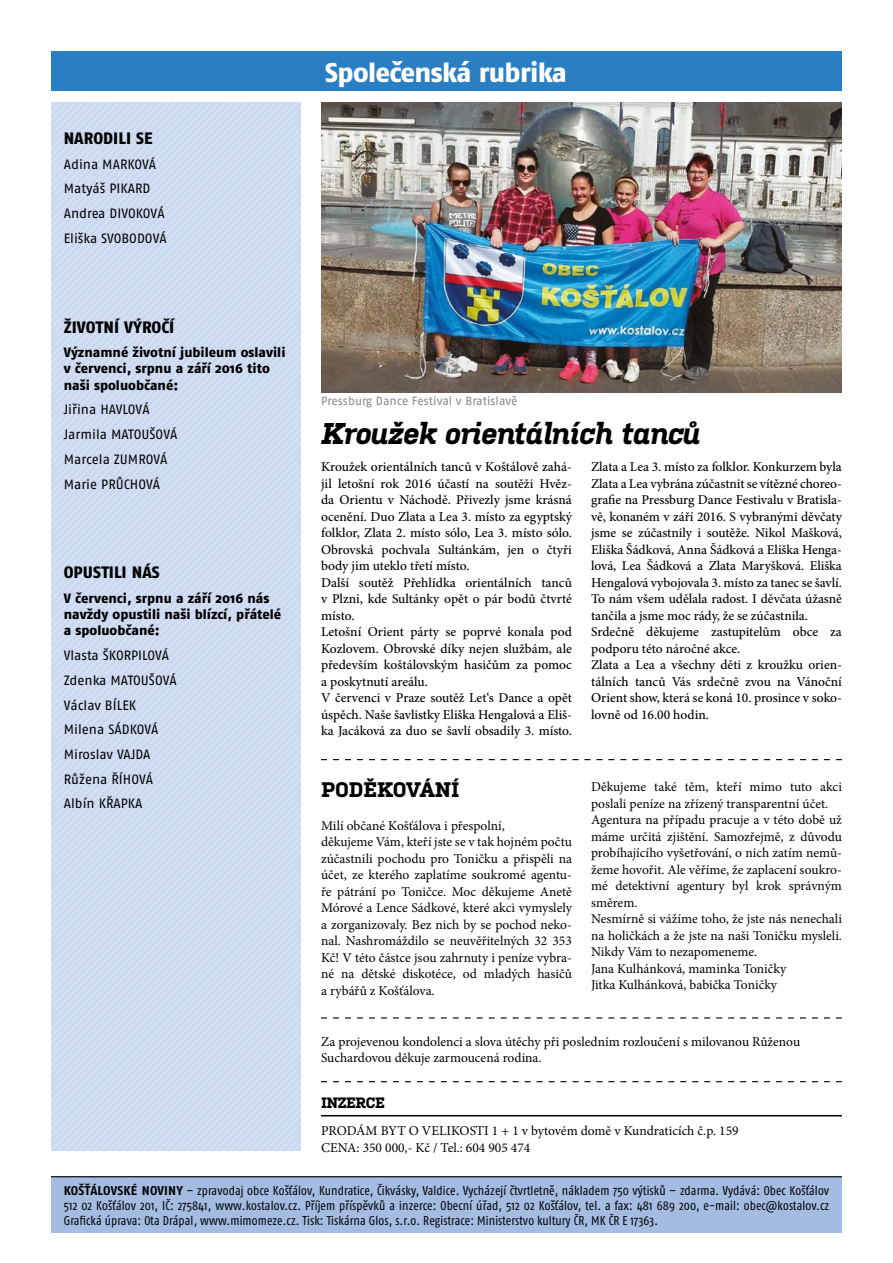
<style>
.page{position:relative;width:893px;height:1263px;background:#fff}
.page>*{position:absolute;margin:0;border:0;box-sizing:border-box;transform-origin:0 0}
.t1{font:italic 700 30px "Kulturista";letter-spacing:-.025em;color:#000}
.t2{font:800 27px "Fago CS";letter-spacing:-.025em;color:#fff}
.t3{font:700 21px "Kulturista";color:#000}
.t4{font:800 16.5px "Fago CS";color:#000}
.t5{font:700 15px "Kulturista";letter-spacing:-.025em;color:#000}
.t6{font:500 13.5px/16.5px "Minion Pro";letter-spacing:-.005em;color:#000}
.t7{font:13.5px/16.5px "Minion Pro";color:#000}
.t8{font:13.5px/24.8px "Fago CS";color:#000}
.t9{font:800 13.5px/16.2px "Fago CS";color:#000}
.t10{font:condensed 12.75px/15px "Fago CS";letter-spacing:.01em;color:#000;text-align:justify}
.t11{font:12px "Fago CS";letter-spacing:.005em;color:#878787}
.s1{font-weight:700;font-stretch:normal}
</style>
<div class="page">
<hr style="left:321px;top:1115px;width:521px;height:1px;background:#000">
<svg style="left:51px;top:102px;width:250px;height:1049px;background:#cddaf1"></svg>
<div style="left:51px;top:51px;width:791px;height:40px;background:#2a7fc2"></div>
<div style="left:51px;top:1176px;width:791px;height:57px;background:#a4bbe2"></div>
<hr style="left:51px;top:1176px;width:791px;height:1px;background:#000">
<svg style="left:321px;top:759px;width:521px;height:1px"></svg>
<svg style="left:321px;top:1017px;width:521px;height:1px"></svg>
<svg style="left:321px;top:1081px;width:521px;height:1px"></svg>
<img style="left:321px;top:102px;width:521px;height:291px">
<p class="t4" style="left:64px;top:128px;width:90px">NARODILI SE</p>
<p class="t8" style="left:64px;top:151px;width:104px">Adina MARKOVÁ<br>Matyáš PIKARD<br>Andrea DIVOKOVÁ<br>Eliška SVOBODOVÁ</p>
<p class="t4" style="left:64px;top:317px;width:112px">ŽIVOTNÍ VÝROČÍ</p>
<p class="t9" style="left:64px;top:344px;width:223px">Významné životní jubileum oslavili v červenci, srpnu a září 2016 tito naši spoluobčané:</p>
<p class="t8" style="left:64px;top:397px;width:115px">Jiřina HAVLOVÁ<br>Jarmila MATOUŠOVÁ<br>Marcela ZUMROVÁ<br>Marie PRŮCHOVÁ</p>
<p class="t4" style="left:64px;top:563px;width:97px">OPUSTILI NÁS</p>
<p class="t9" style="left:64px;top:590px;width:219px">V červenci, srpnu a září 2016 nás navždy opustili naši blízcí, přátelé a spoluobčané:</p>
<p class="t8" style="left:64px;top:643px;width:115px">Vlasta ŠKORPILOVÁ<br>Zdenka MATOUŠOVÁ<br>Václav BÍLEK<br>Milena SÁDKOVÁ<br>Miroslav VAJDA<br>Růžena ŘÍHOVÁ<br>Albín KŘAPKA</p>
<h2 class="t2" style="left:325px;top:56px;width:243px">Společenská rubrika</h2>
<p class="t11" style="left:321px;top:394px;width:198px">Pressburg Dance Festival v Bratislavě</p>
<h1 class="t1" style="left:321px;top:412px;width:381px">Kroužek orientálních tanců</h1>
<p class="t6" style="left:321px;top:459px;width:252px">Kroužek orientálních tanců v Koštálově zahá&shy;jil letošní rok 2016 účastí na soutěži Hvěz&shy;da Orientu v Náchodě. Přivezly jsme krásná ocenění. Duo Zlata a Lea 3. místo za egyptský folklor, Zlata 2. místo sólo, Lea 3. místo sólo.<br>Obrovská pochvala Sultánkám, jen o čtyři body jim uteklo třetí místo.<br>Další soutěž Přehlídka orientálních tanců v Plzni, kde Sultánky opět o pár bodů čtvrté místo.<br>Letošní Orient párty se poprvé konala pod Kozlovem. Obrovské díky nejen službám, ale především koštálovským hasičům za pomoc a poskytnutí areálu.<br>V červenci v Praze soutěž Let‘s Dance a opět úspěch. Naše šavlistky Eliška Hengalová a Eliš&shy;ka Jacáková za duo se šavlí obsadily 3. místo.</p>
<p class="t6" style="left:591px;top:459px;width:252px">Zlata a Lea 3. místo za folklor. Konkurzem byla Zlata a Lea vybrána zúčastnit se vítězné choreo&shy;grafie na Pressburg Dance Festivalu v Bratisla&shy;vě, konaném v září 2016. S vybranými děvčaty jsme se zúčastnily i soutěže. Nikol Mašková, Eliška Šádková, Anna Šádková a Eliška Henga&shy;lová, Lea Šádková a Zlata Maryšková. Eliška Hengalová vybojovala 3. místo za tanec se šavlí.<br>To nám všem udělala radost. I děvčata úžasně tančila a jsme moc rády, že se zúčastnila.<br>Srdečně děkujeme zastupitelům obce za podporu této náročné akce.<br>Zlata a Lea a všechny děti z kroužku orien&shy;tálních tanců Vás srdečně zvou na Vánoční Orient show, která se koná 10. prosince v soko&shy;lovně od 16.00 hodin.</p>
<h3 class="t3" style="left:321px;top:774px;width:140px">PODĚKOVÁNÍ</h3>
<p class="t7" style="left:321px;top:817px;width:252px">Milí občané Košťálova i přespolní,<br>děkujeme Vám, kteří jste se v tak hojném počtu zúčastnili pochodu pro Toničku a přispěli na účet, ze kterého zaplatíme soukromé agentu&shy;ře pátrání po Toničce. Moc děkujeme Anetě Mórové a Lence Sádkové, které akci vymyslely a zorganizovaly. Bez nich by se pochod neko&shy;nal. Nashromáždilo se neuvěřitelných 32 353<br>Kč! V této částce jsou zahrnuty i peníze vybra&shy;né na dětské diskotéce, od mladých hasičů a rybářů z Košťálova.</p>
<p class="t7" style="left:591px;top:779px;width:252px">Děkujeme také těm, kteří mimo tuto akci poslali peníze na zřízený transparentní účet.<br>Agentura na případu pracuje a v této době už máme určitá zjištění. Samozřejmě, z důvodu probíhajícího vyšetřování, o nich zatím nemů&shy;žeme hovořit. Ale věříme, že zaplacení soukro&shy;mé detektivní agentury byl krok správným směrem.<br>Nesmírně si vážíme toho, že jste nás nenechali na holičkách a že jste na naši Toničku mysleli.<br>Nikdy Vám to nezapomeneme.<br>Jana Kulhánková, maminka Toničky<br>Jitka Kulhánková, babička Toničky</p>
<p class="t7" style="left:321px;top:1033px;width:481px">Za projevenou kondolenci a slova útěchy při posledním rozloučení s milovanou Růženou<br>Suchardovou děkuje zarmoucená rodina.</p>
<p class="t5" style="left:321px;top:1092px;width:65px">INZERCE</p>
<p class="t7" style="left:321px;top:1122px;width:419px">PRODÁM BYT O VELIKOSTI 1 + 1 v bytovém domě v Kundraticích č.p. 159<br>CENA: 350 000,- Kč / Tel.: 604 905 474</p>
<p class="t10" style="left:64px;top:1183px;width:767px"><span class="s1">KOŠŤÁLOVSKÉ NOVINY</span> – zpravodaj obce Košťálov, Kundratice, Čikvásky, Valdice. Vycházejí čtvrtletně, nákladem 750 výtisků – zdarma. Vydává: Obec Košťálov 512 02 Košťálov 201, IČ: 275841, www.kostalov.cz. Příjem příspěvků a inzerce: Obecní úřad, 512 02 Košťálov, tel. a fax: 481 689 200, e-mail: obec@kostalov.cz Grafická úprava: Ota Drápal, www.mimomeze.cz. Tisk: Tiskárna Glos, s.r.o. Registrace: Ministerstvo kultury ČR, MK ČR E 17363.</p>
</div>
